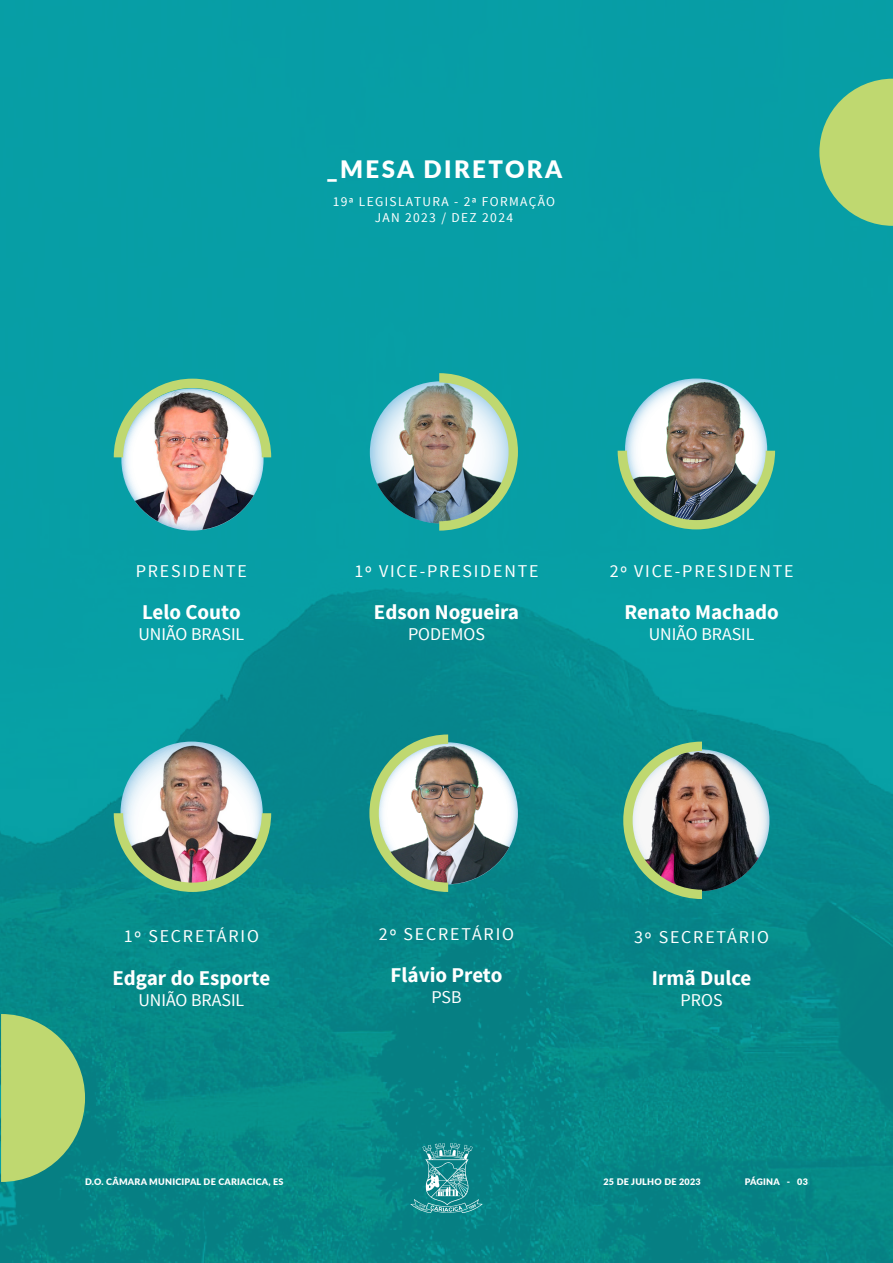
<style>
.page{position:relative;width:893px;height:1263px;background:#fff}
.page>*{position:absolute;margin:0;border:0;box-sizing:border-box;transform-origin:0 0}
.t1{font:900 24px "Lato";letter-spacing:.1em;color:#fff}
.t2{font:700 21px "Source Sans Pro";color:#fff}
.t3{font:18px "Source Sans Pro";letter-spacing:.1em;color:#fff}
.t4{font:18px "Source Sans Pro";color:#fff}
.t5{font:13.5px "Source Sans Pro";letter-spacing:.1em;color:#fff}
.t6{font:900 9px "Lato";letter-spacing:.025em;color:#fff}
</style>
<div class="page">
<img style="left:0;top:0;width:892px;height:1263px">
<svg style="left:1px;top:1014px;width:84px;height:168px;background:#98c674"></svg>
<svg style="left:819px;top:79px;width:74px;height:147px;background:#95ca7c"></svg>
<img style="left:121px;top:388px;width:143px;height:142px;border-radius:71px">
<img style="left:114px;top:379px;width:157px;height:78px">
<img style="left:370px;top:381px;width:142px;height:142px;border-radius:71px">
<img style="left:439px;top:373px;width:79px;height:158px">
<img style="left:625px;top:379px;width:143px;height:142px;border-radius:71px">
<svg style="left:618px;top:451px;width:157px;height:78px;background:#6c917f"></svg>
<img style="left:120px;top:741px;width:143px;height:143px;border-radius:71px">
<svg style="left:114px;top:813px;width:157px;height:79px;background:#839787"></svg>
<img style="left:376px;top:742px;width:142px;height:142px;border-radius:71px">
<img style="left:369px;top:734px;width:79px;height:158px">
<img style="left:627px;top:749px;width:142px;height:142px;border-radius:71px">
<img style="left:623px;top:741px;width:79px;height:158px">
<svg style="left:410px;top:1143px;width:73px;height:70px;background:#32979a"></svg>
<p class="t1" style="left:326px;top:151px;width:237px">_MESA DIRETORA</p>
<p class="t5" style="left:333px;top:193px;width:224px">19ª LEGISLATURA - 2ª FORMAÇÃO</p>
<p class="t5" style="left:375px;top:209px;width:140px">JAN 2023 / DEZ 2024</p>
<p class="t3" style="left:136px;top:560px;width:113px">PRESIDENTE</p>
<p class="t2" style="left:142px;top:598px;width:100px">Lelo Couto</p>
<p class="t4" style="left:138px;top:623px;width:107px">UNIÃO BRASIL</p>
<p class="t3" style="left:355px;top:560px;width:185px">1ᵒ VICE-PRESIDENTE</p>
<p class="t2" style="left:374px;top:598px;width:147px">Edson Nogueira</p>
<p class="t4" style="left:408px;top:623px;width:78px">PODEMOS</p>
<p class="t3" style="left:610px;top:560px;width:185px">2ᵒ VICE-PRESIDENTE</p>
<p class="t2" style="left:624px;top:598px;width:156px">Renato Machado</p>
<p class="t4" style="left:649px;top:623px;width:107px">UNIÃO BRASIL</p>
<p class="t3" style="left:124px;top:925px;width:137px">1ᵒ SECRETÁRIO</p>
<p class="t2" style="left:112px;top:964px;width:159px">Edgar do Esporte</p>
<p class="t4" style="left:138px;top:988px;width:107px">UNIÃO BRASIL</p>
<p class="t3" style="left:379px;top:923px;width:137px">2ᵒ SECRETÁRIO</p>
<p class="t2" style="left:391px;top:962px;width:113px">Flávio Preto</p>
<p class="t3" style="left:431px;top:986px;width:32px">PSB</p>
<p class="t3" style="left:634px;top:926px;width:137px">3ᵒ SECRETÁRIO</p>
<p class="t2" style="left:652px;top:965px;width:101px">Irmã Dulce</p>
<p class="t3" style="left:681px;top:989px;width:44px">PROS</p>
<p class="t6" style="left:85px;top:1175px;width:200px">D.O. CÂMARA MUNICIPAL DE CARIACICA, ES</p>
<p class="t6" style="left:603px;top:1175px;width:99px">25 DE JULHO DE 2023</p>
<p class="t6" style="left:745px;top:1175px;width:65px">PÁGINA - 03</p>
</div>
